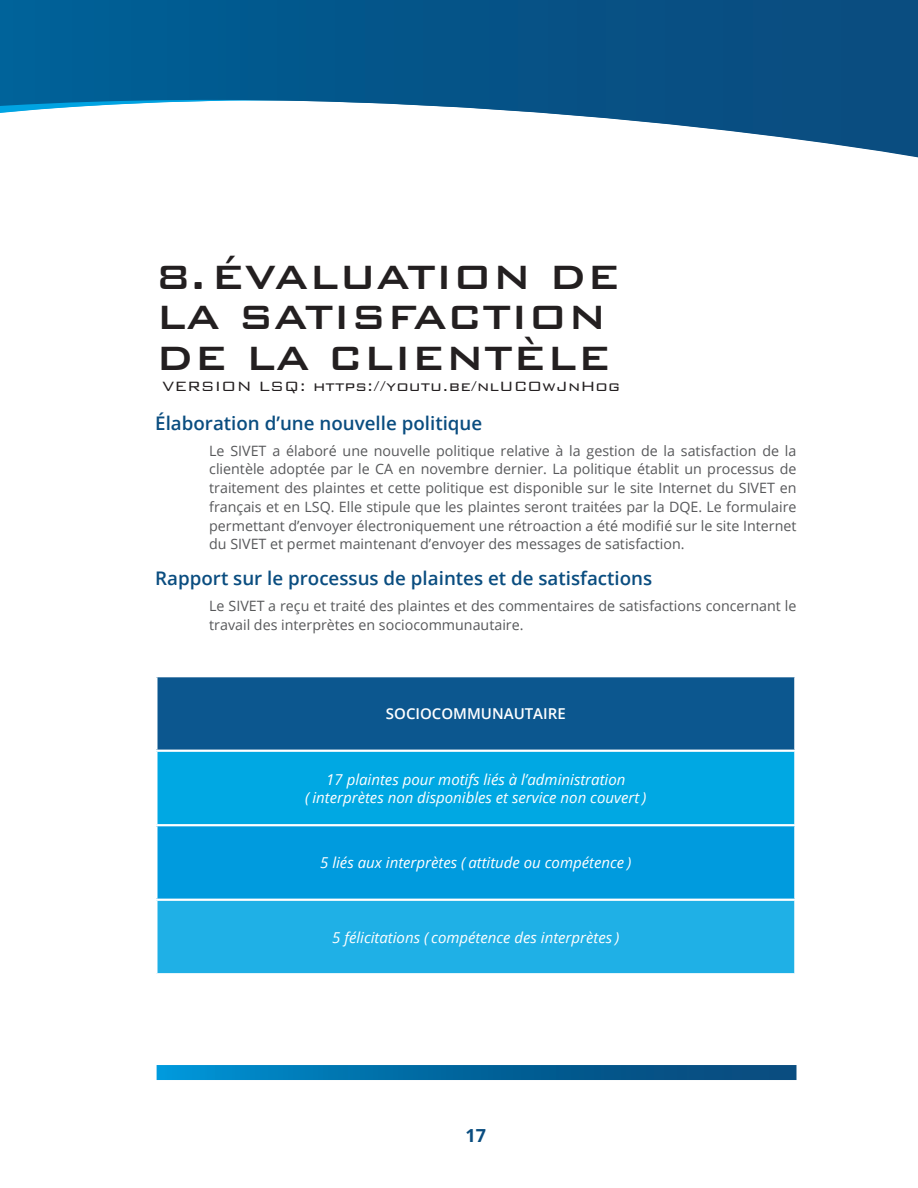
<style>
.page{position:relative;width:918px;height:1188px;background:#fff}
.page>*{position:absolute;margin:0;border:0;box-sizing:border-box;transform-origin:0 0}
.t1{font:500 45px/40.5px "Bank Gothic BT";color:#231f20}
.t2{font:600 18.75px "Open Sans";color:#0a4d80}
.t3{font:300 18px "Bank Gothic BT";color:#231f20}
.t4{font:700 18px "Open Sans";color:#0a4d80}
.t5{font:italic 15px/18px "Open Sans";color:#fff;text-align:center}
.t6{font:600 15px "Open Sans";color:#fff}
.t7{font:14.25px/18.8px "Open Sans";color:#57585a;text-align:justify}
</style>
<div class="page">
<svg style="left:157px;top:1065px;width:640px;height:15px;background:#0268a0"></svg>
<svg style="left:0;top:0;width:918px;height:158px"></svg>
<div style="left:156px;top:676px;width:639px;height:75px;background:#0c578f"></div>
<div style="left:156px;top:751px;width:639px;height:74px;background:#00a8e3"></div>
<div style="left:156px;top:825px;width:639px;height:75px;background:#009bde"></div>
<div style="left:156px;top:900px;width:639px;height:74px;background:#1fb0e6"></div>
<hr style="left:155px;top:675px;width:641px;height:2px;background:#fff">
<hr style="left:155px;top:677px;width:3px;height:73px;background:#fff">
<hr style="left:155px;top:750px;width:641px;height:2px;background:#fff">
<hr style="left:794px;top:677px;width:2px;height:73px;background:#fff">
<hr style="left:155px;top:901px;width:3px;height:72px;background:#fff">
<hr style="left:794px;top:901px;width:2px;height:72px;background:#fff">
<hr style="left:155px;top:826px;width:3px;height:73px;background:#fff">
<hr style="left:794px;top:826px;width:2px;height:73px;background:#fff">
<hr style="left:155px;top:899px;width:641px;height:2px;background:#fff">
<hr style="left:155px;top:973px;width:641px;height:2px;background:#fff">
<hr style="left:155px;top:752px;width:3px;height:72px;background:#fff">
<hr style="left:794px;top:752px;width:2px;height:72px;background:#fff">
<hr style="left:155px;top:824px;width:641px;height:2px;background:#fff">
<h1 class="t1" style="left:156px;top:256px;width:466px">8.ÉVALUATION DE<br>LA SATISFACTION<br>DE LA CLIENTÈLE</h1>
<p class="t3" style="left:162px;top:377px;width:459px">VERSION LSQ: https://youtu.be/nlUCOwJnHog</p>
<h2 class="t2" style="left:155px;top:410px;width:329px">Élaboration d’une nouvelle politique</h2>
<p class="t7" style="left:209px;top:441px;width:589px">Le SIVET a élaboré une nouvelle politique relative à la gestion de la satisfaction de la clientèle adoptée par le CA en novembre dernier. La politique établit un processus de traitement des plaintes et cette politique est disponible sur le site Internet du SIVET en français et en LSQ. Elle stipule que les plaintes seront traitées par la DQE. Le formulaire permettant d’envoyer électroniquement une rétroaction a été modifié sur le site Internet du SIVET et permet maintenant d’envoyer des messages de satisfaction.</p>
<h2 class="t2" style="left:155px;top:566px;width:499px">Rapport sur le processus de plaintes et de satisfactions</h2>
<p class="t7" style="left:209px;top:596px;width:589px">Le SIVET a reçu et traité des plaintes et des commentaires de satisfactions concernant le travail des interprètes en sociocommunautaire.</p>
<p class="t6" style="left:386px;top:703px;width:181px">SOCIOCOMMUNAUTAIRE</p>
<p class="t5" style="left:305px;top:770px;width:343px">17 plaintes pour motifs liés à l’administration<br>( interprètes non disponibles et service non couvert )</p>
<p class="t5" style="left:320px;top:853px;width:313px">5 liés aux interprètes ( attitude ou compétence )</p>
<p class="t5" style="left:332px;top:928px;width:289px">5 félicitations ( compétence des interprètes )</p>
<p class="t4" style="left:466px;top:1123px;width:22px">17</p>
</div>
